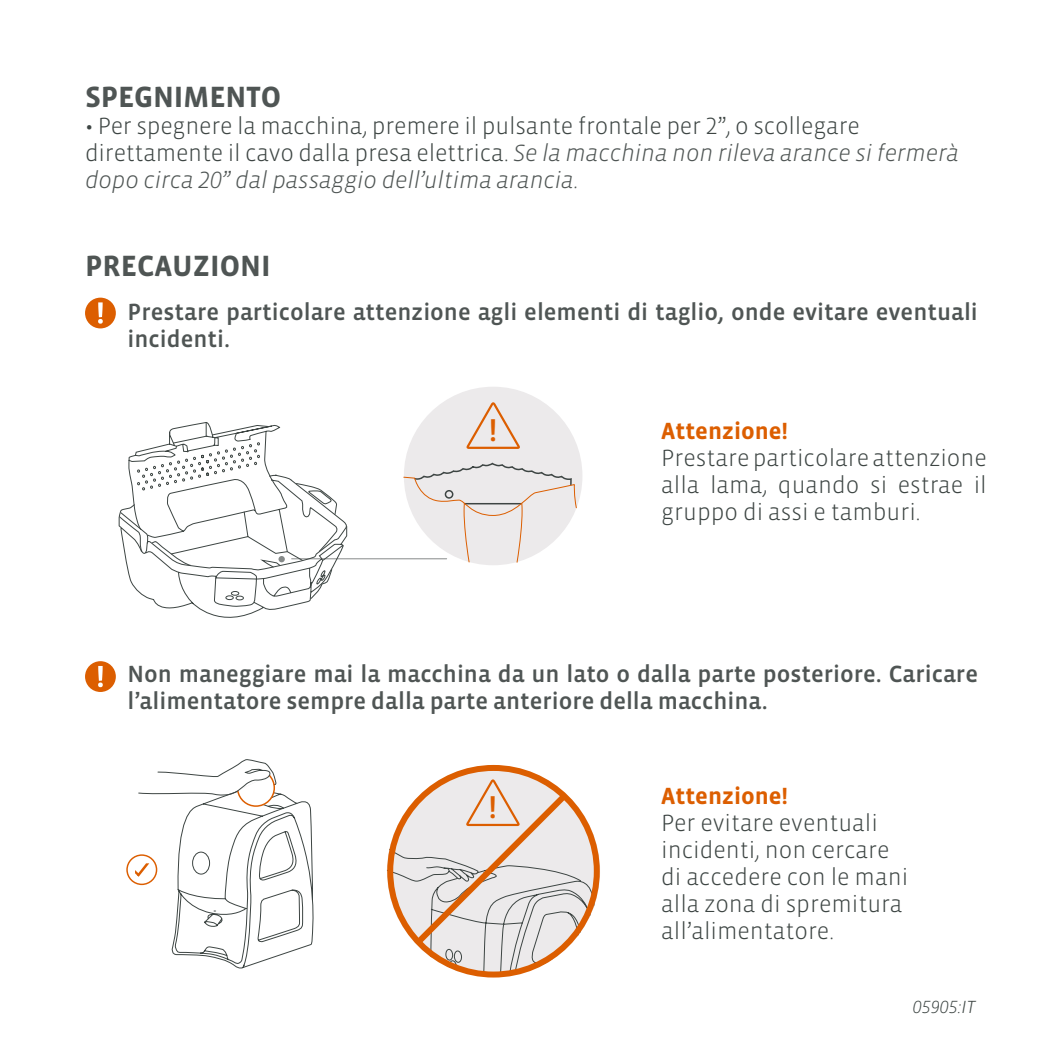
<style>
.page{position:relative;width:1063px;height:1063px;background:#fff}
.page>*{position:absolute;margin:0;border:0;box-sizing:border-box;transform-origin:0 0}
.t1{font:32.4px "Vista Sans Alt Med";color:#dc5e00}
.t2{font:700 30px "Vista Sans";letter-spacing:-.005em;color:#4f5554}
.t3{font:300 24px/27px "Vista Sans";color:#3d4543}
.t4{font:24px/27px "Vista Sans Med";color:#4f5554}
.t5{font:700 24px "Vista Sans";color:#dc5e00}
.t6{font:18px "Vista Sans Alt Light Ita";color:#3d4543}
.s1{font-family:"Vista Sans Alt"}
.s2{font-style:italic;color:#4f5554}
.s3{font-family:"Vista Sans Alt Light Ita";font-weight:400;color:#4f5554}
.s4{font-family:"Vista Sans";font-weight:300;font-style:italic}
</style>
<div class="page">
<svg style="left:126px;top:759px;width:188px;height:210px"></svg>
<div style="left:85px;top:298px;width:31px;height:30px;background:#dc5e00;border-radius:50%"></div>
<svg style="left:98px;top:302px;width:5px;height:22px"></svg>
<div style="left:85px;top:661px;width:31px;height:31px;background:#dc5e00;border-radius:50%"></div>
<svg style="left:98px;top:666px;width:5px;height:21px"></svg>
<div style="left:404px;top:387px;width:178px;height:178px;background:#eceaeb;border-radius:50%"></div>
<svg style="left:466px;top:402px;width:54px;height:47px"></svg>
<svg style="left:403px;top:463px;width:174px;height:100px"></svg>
<hr style="left:292px;top:558px;width:155px;height:1px;background:#868a89">
<svg style="left:118px;top:422px;width:230px;height:196px"></svg>
<svg style="left:387px;top:779px;width:213px;height:198px"></svg>
<p class="t2" style="left:85px;top:82px;width:198px">SPEGNIMENTO</p>
<p class="t3" style="left:85px;top:113px;width:876px">• Per spegnere la macchina, premere il pulsante frontale per <span class="s1">2</span>”, o scollegare direttamente il cavo dalla presa elettrica. <span class="s2">Se la macchina non rileva arance si fermerà dopo circa</span> <span class="s3">20</span><span class="s2">” dal passaggio dell’ultima arancia.</span></p>
<p class="t2" style="left:85px;top:251px;width:187px">PRECAUZIONI</p>
<p class="t4" style="left:128px;top:299px;width:852px">Prestare particolare attenzione agli elementi di taglio, onde evitare eventuali incidenti.</p>
<h1 class="t1" style="left:489px;top:414px;width:10px">!</h1>
<p class="t5" style="left:661px;top:419px;width:128px">Attenzione!</p>
<p class="t3" style="left:661px;top:445px;width:327px;text-align:justify">Prestare particolare attenzione alla lama, quando si estrae il gruppo di assi e tamburi.</p>
<p class="t4" style="left:128px;top:661px;width:852px">Non maneggiare mai la macchina da un lato o dalla parte posteriore. Caricare l’alimentatore sempre dalla parte anteriore della macchina.</p>
<h1 class="t1" style="left:489px;top:791px;width:10px">!</h1>
<p class="t5" style="left:661px;top:784px;width:128px">Attenzione!</p>
<p class="t3" style="left:661px;top:810px;width:249px">Per evitare eventuali incidenti, non cercare di accedere con le mani alla zona di spremitura all’alimentatore.</p>
<p class="t6" style="left:913px;top:998px;width:64px">05905<span class="s4">:IT</span></p>
</div>
